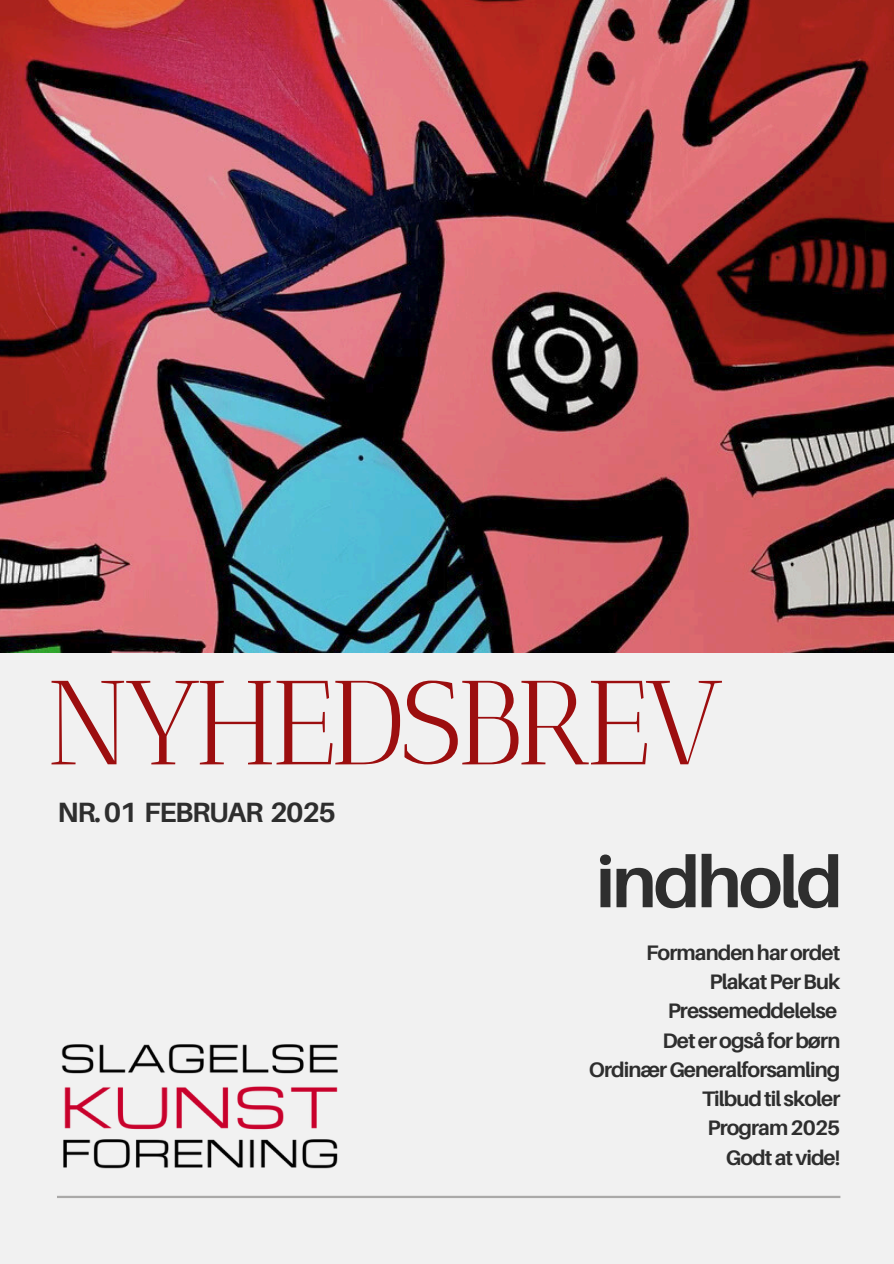
<style>
.page{position:relative;width:894px;height:1264px;background:#fff}
.page>*{position:absolute;margin:0;border:0;box-sizing:border-box;transform-origin:0 0}
.t1{font:119.25px "Antic Didone";letter-spacing:-.05em;color:#9c0e0f}
.t2{font:700 72.15px "Aileron";letter-spacing:-.045em;color:#2e2e2e}
.t3{font:700 27.9px "Aileron";letter-spacing:-.05em;color:#2e2e2e}
.t4{font:700 21px "Aileron";letter-spacing:-.045em;color:#2e2e2e}
</style>
<div class="page">
<div style="left:0;top:0;width:893px;height:1263px;background:#f1f1f1"></div>
<img style="left:0;top:0;width:893px;height:652px">
<hr style="left:57px;top:1195px;width:783px;height:2px;background:#aaa9a8">
<img style="left:61px;top:1044px;width:277px;height:125px">
<p class="t1" style="left:46px;top:652px;width:679px">NYHEDSBREV</p>
<h1 class="t3" style="left:57px;top:794px;width:280px">NR.01 FEBRUAR 2025</h1>
<h3 class="t2" style="left:595px;top:837px;width:248px">indhold</h3>
<h2 class="t4" style="left:646px;top:939px;width:196px">Formandenharordet</h2>
<p class="t4" style="left:709px;top:968px;width:132px">PlakatPerBuk</p>
<p class="t4" style="left:667px;top:997px;width:171px">Pressemeddelelse</p>
<p class="t4" style="left:662px;top:1027px;width:179px">Deterogsåforbørn</p>
<p class="t4" style="left:588px;top:1056px;width:253px">OrdinærGeneralforsamling</p>
<p class="t4" style="left:701px;top:1085px;width:140px">Tilbudtilskoler</p>
<p class="t4" style="left:707px;top:1114px;width:134px">Program2025</p>
<p class="t4" style="left:725px;top:1144px;width:116px">Godtatvide!</p>
</div>
